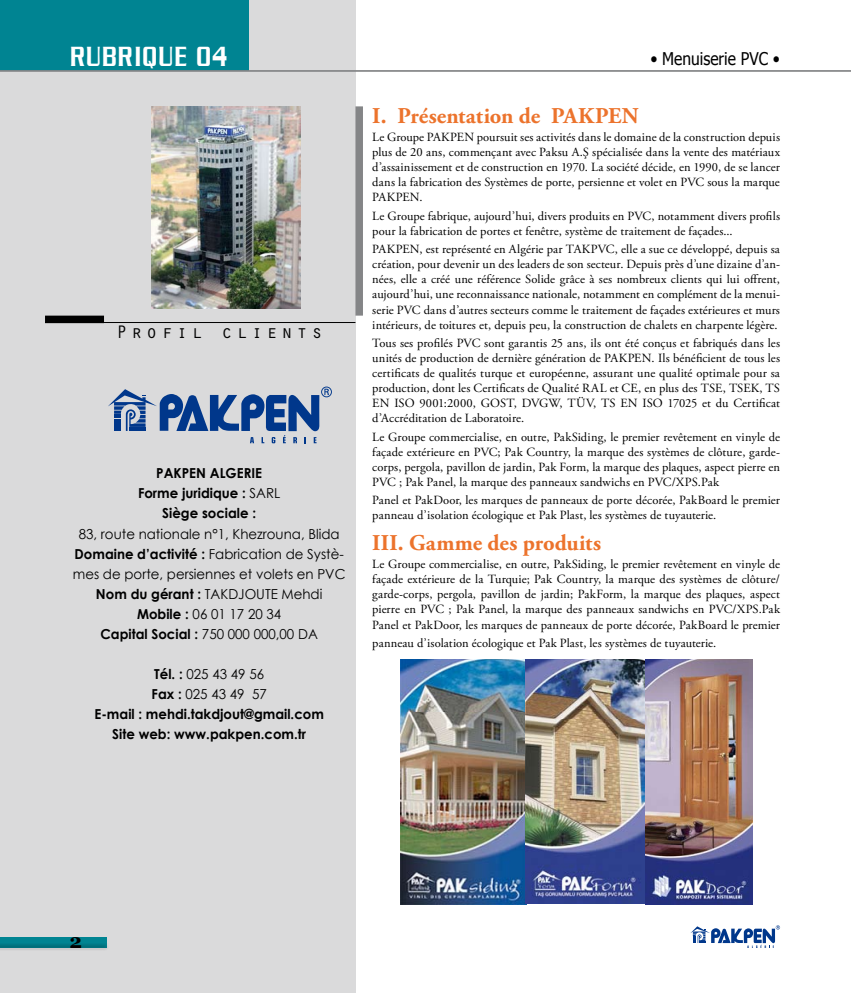
<style>
.page{position:relative;width:851px;height:993px;background:#fff}
.page>*{position:absolute;margin:0;border:0;box-sizing:border-box;transform-origin:0 0}
.t1{font:30px "Boost SSK";letter-spacing:.095em;color:#fff;scale:.67 1}
.t2{font:700 22.5px "Adobe Garamond Pro";color:#ec732c}
.t3{font:700 20px "Georgia";color:#000}
.t4{font:18.75px "Orator Std";letter-spacing:.2em;color:#000}
.t5{font:17.5px "Tahoma";color:#000;scale:.89 1}
.t6{font:13.75px/20px "Century Gothic";color:#000;text-align:center}
.t7{font:700 13.75px/20px "Century Gothic";color:#000;text-align:center}
.t8{font:12.5px/15px "Adobe Garamond Pro";letter-spacing:.005em;color:#000;text-align:justify}
.s1{font-weight:400}
.s2{font-weight:700}
</style>
<div class="page">
<svg style="left:690px;top:925px;width:90px;height:22px"></svg>
<div style="left:0;top:0;width:355px;height:992px;background:#dadadb"></div>
<div style="left:0;top:936px;width:106px;height:11px;background:#008492"></div>
<div style="left:0;top:941px;width:112px;height:11px;background:#000;opacity:.8"></div>
<hr style="left:0;top:947px;width:106px;height:1px;background:#efeff0">
<div style="left:0;top:0;width:248px;height:71px;background:#008492"></div>
<hr style="left:0;top:70px;width:850px;height:1px;background:#848587">
<div style="left:45px;top:315px;width:59px;height:8px;background:#000"></div>
<hr style="left:45px;top:322px;width:310px;height:1px;background:#000">
<div style="left:355px;top:106px;width:8px;height:209px;background:#848587"></div>
<svg style="left:108px;top:386px;width:224px;height:57px"></svg>
<img style="left:152px;top:106px;width:149px;height:202px">
<img style="left:400px;top:659px;width:352px;height:245px">
<h1 class="t1" style="left:71px;top:39px;width:234px">RUBRIQUE 04</h1>
<h3 class="t5" style="left:650px;top:47px;width:147px">• Menuiserie PVC •</h3>
<h3 class="t4" style="left:116px;top:318px;width:208px">Profil clients</h3>
<p class="t7" style="left:138px;top:462px;width:144px">PAKPEN ALGERIE<br>Forme juridique : <span class="s1">SARL<br></span>Siège sociale :</p>
<p class="t6" style="left:73px;top:523px;width:274px">83, route nationale n°1, Khezrouna, Blida <span class="s2">Domaine d’activité :</span> Fabrication de Systè&shy;mes de porte, persiennes et volets en PVC <span class="s2">Nom du gérant :</span> TAKDJOUTE Mehdi <span class="s2">Mobile :</span> 06 01 17 20 34<br><span class="s2">Capital Social :</span> 750 000 000,00 DA</p>
<p class="t7" style="left:94px;top:662px;width:231px">Tél. : <span class="s1">025 43 49 56<br></span>Fax : <span class="s1">025 43 49 57<br></span>E-mail : mehdi.takdjout@gmail.com<br>Site web: www.pakpen.com.tr</p>
<h2 class="t2" style="left:372px;top:102px;width:268px">I. Présentation de PAKPEN</h2>
<p class="t8" style="left:372px;top:130px;width:409px">Le Groupe PAKPEN poursuit ses activités dans le domaine de la construction depuis plus de 20 ans, commençant avec Paksu A.Ş spécialisée dans la vente des matériaux d’assainissement et de construction en 1970. La société décide, en 1990, de se lancer dans la fabrication des Systèmes de porte, persienne et volet en PVC sous la marque PAKPEN.</p>
<p class="t8" style="left:372px;top:209px;width:409px">Le Groupe fabrique, aujourd’hui, divers produits en PVC, notamment divers profils pour la fabrication de portes et fenêtre, système de traitement de façades...</p>
<p class="t8" style="left:372px;top:242px;width:409px">PAKPEN, est représenté en Algérie par TAKPVC, elle a sue ce développé, depuis sa création, pour devenir un des leaders de son secteur. Depuis près d’une dizaine d’an&shy;nées, elle a créé une référence Solide grâce à ses nombreux clients qui lui offrent, aujourd’hui, une reconnaissance nationale, notamment en complément de la menui&shy;serie PVC dans d’autres secteurs comme le traitement de façades extérieures et murs intérieurs, de toitures et, depuis peu, la construction de chalets en charpente légère.</p>
<p class="t8" style="left:372px;top:336px;width:409px">Tous ses profilés PVC sont garantis 25 ans, ils ont été conçus et fabriqués dans les unités de production de dernière génération de PAKPEN. Ils bénéficient de tous les certificats de qualités turque et européenne, assurant une qualité optimale pour sa production, dont les Certificats de Qualité RAL et CE, en plus des TSE, TSEK, TS EN ISO 9001:2000, GOST, DVGW, TÜV, TS EN ISO 17025 et du Certificat d’Accréditation de Laboratoire.</p>
<p class="t8" style="left:372px;top:429px;width:409px">Le Groupe commercialise, en outre, PakSiding, le premier revêtement en vinyle de façade extérieure en PVC; Pak Country, la marque des systèmes de clôture, garde&shy;corps, pergola, pavillon de jardin, Pak Form, la marque des plaques, aspect pierre en PVC ; Pak Panel, la marque des panneaux sandwichs en PVC/XPS.Pak</p>
<p class="t8" style="left:372px;top:493px;width:409px">Panel et PakDoor, les marques de panneaux de porte décorée, PakBoard le premier panneau d’isolation écologique et Pak Plast, les systèmes de tuyauterie.</p>
<h2 class="t2" style="left:372px;top:529px;width:230px">III. Gamme des produits</h2>
<p class="t8" style="left:372px;top:557px;width:409px">Le Groupe commercialise, en outre, PakSiding, le premier revêtement en vinyle de façade extérieure de la Turquie; Pak Country, la marque des systèmes de clôture/ garde-corps, pergola, pavillon de jardin; PakForm, la marque des plaques, aspect pierre en PVC ; Pak Panel, la marque des panneaux sandwichs en PVC/XPS.Pak Panel et PakDoor, les marques de panneaux de porte décorée, PakBoard le premier</p>
<p class="t8" style="left:372px;top:635px;width:345px">panneau d’isolation écologique et Pak Plast, les systèmes de tuyauterie.</p>
<h3 class="t3" style="left:69px;top:929px;width:14px">2</h3>
</div>
